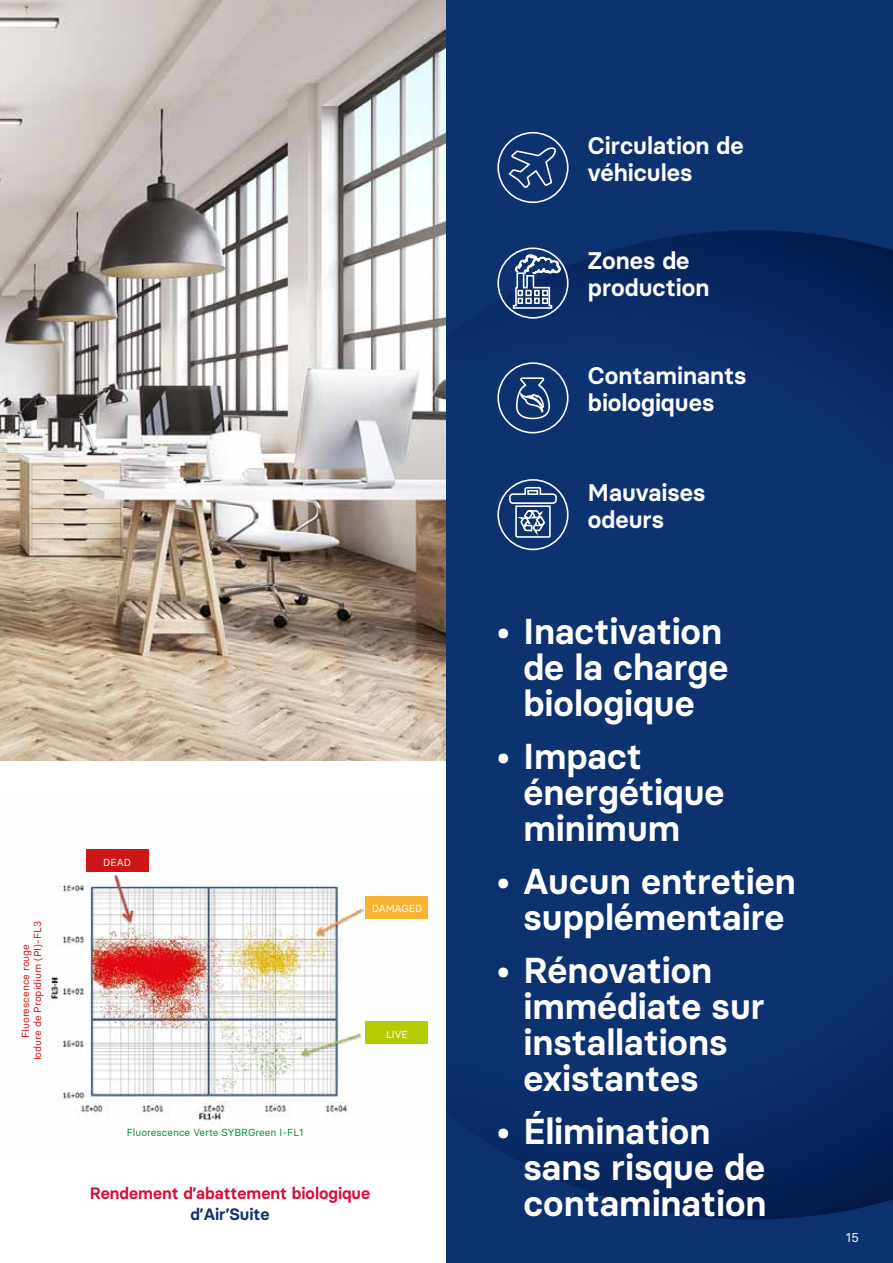
<style>
.page{position:relative;width:893px;height:1263px;background:#fff}
.page>*{position:absolute;margin:0;border:0;box-sizing:border-box;transform-origin:0 0}
.t1{font:600 36px/36px "Basier Circle";color:#fff}
.t2{font:600 24px/27px "Basier Circle";color:#fff}
.t3{font:600 16.5px "Basier Circle";color:#d80e36}
.t4{font:600 16.5px "Basier Circle";color:#0c3270}
.t5{font:12.75px "Basier Circle";color:#fff}
.t6{font:10.2px "Basier Circle";color:#cd1719}
.t7{font:10.2px "Basier Circle";color:#009240}
.t8{font:10.2px "Basier Circle";color:#fff}
</style>
<div class="page">
<img style="left:0;top:0;width:446px;height:760px">
<div style="left:446px;top:0;width:447px;height:1263px;background:#0c3270"></div>
<img style="left:489px;top:230px;width:404px;height:990px">
<svg style="left:507px;top:147px;width:49px;height:43px"></svg>
<div style="left:497px;top:132px;width:71px;height:71px;border:2px solid #fff;border-radius:50%"></div>
<div style="left:497px;top:247px;width:71px;height:72px;border:2px solid #fff;border-radius:50%"></div>
<svg style="left:512px;top:250px;width:50px;height:60px"></svg>
<div style="left:497px;top:362px;width:71px;height:71px;border:2px solid #fff;border-radius:50%"></div>
<svg style="left:515px;top:377px;width:36px;height:43px"></svg>
<div style="left:497px;top:479px;width:71px;height:71px;border:2px solid #fff;border-radius:50%"></div>
<svg style="left:508px;top:486px;width:50px;height:53px"></svg>
<img style="left:49px;top:790px;width:493px;height:369px">
<div style="left:366px;top:896px;width:62px;height:23px;background:#f9b234"></div>
<div style="left:366px;top:1021px;width:62px;height:23px;background:#b4cc04"></div>
<p class="t6" style="left:31px;top:1060px;width:141px;rotate:-90deg">Iodure de Propidium (PI)-FL3</p>
<p class="t6" style="left:19px;top:1038px;width:95px;rotate:-90deg">Fluorescence rouge</p>
<p class="t8" style="left:103px;top:856px;width:29px">DEAD</p>
<p class="t7" style="left:127px;top:1126px;width:178px">Fluorescence Verte SYBRGreen I-FL1</p>
<p class="t8" style="left:372px;top:902px;width:52px">DAMAGED</p>
<p class="t8" style="left:386px;top:1028px;width:23px">LIVE</p>
<p class="t3" style="left:90px;top:1183px;width:282px">Rendement d’abattement biologique</p>
<p class="t4" style="left:190px;top:1204px;width:81px">d’Air’Suite</p>
<p class="t2" style="left:588px;top:132px;width:157px">Circulation de véhicules</p>
<p class="t2" style="left:588px;top:247px;width:123px">Zones de production</p>
<p class="t2" style="left:588px;top:362px;width:160px">Contaminants biologiques</p>
<p class="t2" style="left:588px;top:479px;width:119px">Mauvaises odeurs</p>
<p class="t1" style="left:523px;top:613px;width:206px;text-indent:-27px">• Inactivation de la charge biologique</p>
<p class="t1" style="left:523px;top:738px;width:203px;text-indent:-27px">• Impact énergétique minimum</p>
<p class="t1" style="left:496px;top:863px;width:301px;text-align:center">• Aucun entretien supplémentaire</p>
<p class="t1" style="left:523px;top:952px;width:243px;text-indent:-27px">• Rénovation immédiate sur installations existantes</p>
<p class="t1" style="left:523px;top:1113px;width:245px;text-indent:-27px">• Élimination sans risque de contamination</p>
<p class="t5" style="left:846px;top:1230px;width:14px">15</p>
</div>
